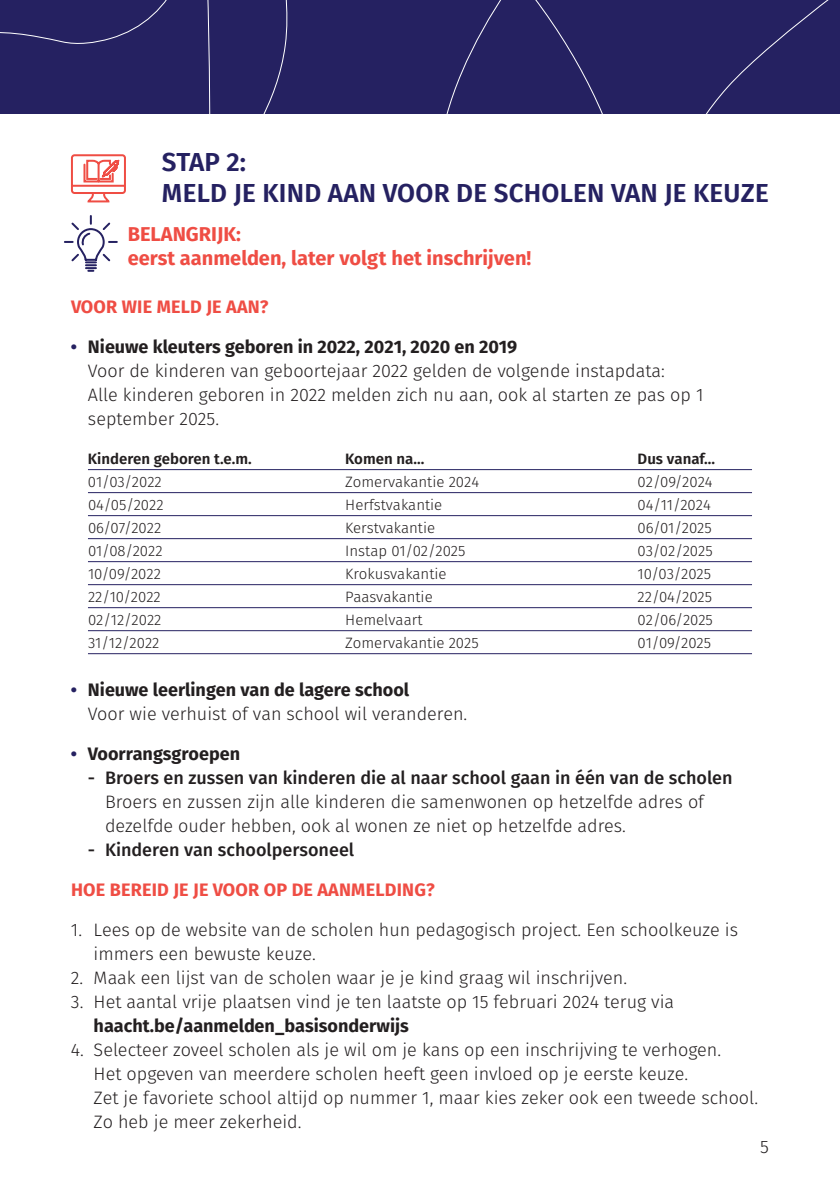
<style>
.page{position:relative;width:840px;height:1191px;background:#fff}
.page>*{position:absolute;margin:0;border:0;box-sizing:border-box;transform-origin:0 0}
.t1{font:600 26px/31.2px "Fira Sans";letter-spacing:.01em;color:#252161}
.t2{font:700 20px/24px "Fira Sans";color:#ef4d44}
.t3{font:300 18px/24px "Fira Sans";color:#231f20}
.t4{font:500 18px "Fira Sans";color:#231f20}
.t5{font:700 18px "Fira Sans";color:#231f20}
.t6{font:700 18px "Fira Sans";letter-spacing:.01em;color:#ef4d44}
.t7{font:300 15px "Fira Sans";color:#231f20}
.t8{font:600 15px "Fira Sans";color:#231f20}
.s1{font-weight:700;color:#252161}
.s2{font-weight:700}
.s3{color:#252161}
</style>
<div class="page">
<hr style="left:88px;top:469px;width:663px;height:1px;background:#252161">
<hr style="left:88px;top:492px;width:663px;height:1px;background:#252161">
<hr style="left:88px;top:515px;width:663px;height:1px;background:#252161">
<hr style="left:88px;top:538px;width:663px;height:1px;background:#252161">
<hr style="left:88px;top:561px;width:663px;height:1px;background:#252161">
<hr style="left:88px;top:584px;width:663px;height:1px;background:#252161">
<hr style="left:88px;top:607px;width:663px;height:1px;background:#252161">
<hr style="left:88px;top:630px;width:663px;height:1px;background:#252161">
<hr style="left:88px;top:653px;width:663px;height:1px;background:#252161">
<div style="left:623px;top:0;width:216px;height:113px;background:#252161"></div>
<div style="left:0;top:0;width:623px;height:113px;background:#252161"></div>
<svg style="left:70px;top:154px;width:56px;height:49px"></svg>
<svg style="left:64px;top:215px;width:54px;height:57px"></svg>
<h1 class="t1" style="left:162px;top:146px;width:608px">STAP 2:<br>MELD JE KIND AAN VOOR DE SCHOLEN VAN JE KEUZE</h1>
<p class="t2" style="left:128px;top:222px;width:405px">BELANGRIJK:<br>eerst aanmelden, later volgt het inschrijven!</p>
<p class="t6" style="left:71px;top:294px;width:199px">VOOR WIE MELD JE AAN?</p>
<p class="t3" style="left:88px;top:334px;width:616px;text-indent:-17px"><span class="s1">•</span> <span class="s2">Nieuwe kleuters geboren in 2022, 2021, 2020 en 2019<br></span>Voor de kinderen van geboortejaar 2022 gelden de volgende instapdata:<br>Alle kinderen geboren in 2022 melden zich nu aan, ook al starten ze pas op 1 september 2025.</p>
<p class="t8" style="left:88px;top:448px;width:165px">Kinderen geboren t.e.m.</p>
<p class="t8" style="left:345px;top:448px;width:80px">Komen na…</p>
<p class="t8" style="left:637px;top:448px;width:79px">Dus vanaf…</p>
<p class="t7" style="left:88px;top:471px;width:75px">01/03/2022</p>
<p class="t7" style="left:345px;top:471px;width:135px">Zomervakantie 2024</p>
<p class="t7" style="left:637px;top:471px;width:77px">02/09/2024</p>
<p class="t7" style="left:88px;top:494px;width:77px">04/05/2022</p>
<p class="t7" style="left:345px;top:494px;width:98px">Herfstvakantie</p>
<p class="t7" style="left:637px;top:494px;width:75px">04/11/2024</p>
<p class="t7" style="left:88px;top:517px;width:75px">06/07/2022</p>
<p class="t7" style="left:345px;top:517px;width:91px">Kerstvakantie</p>
<p class="t7" style="left:637px;top:517px;width:76px">06/01/2025</p>
<p class="t7" style="left:88px;top:540px;width:76px">01/08/2022</p>
<p class="t7" style="left:345px;top:540px;width:122px">Instap 01/02/2025</p>
<p class="t7" style="left:637px;top:540px;width:76px">03/02/2025</p>
<p class="t7" style="left:88px;top:563px;width:74px">10/09/2022</p>
<p class="t7" style="left:345px;top:563px;width:103px">Krokusvakantie</p>
<p class="t7" style="left:637px;top:563px;width:75px">10/03/2025</p>
<p class="t7" style="left:88px;top:586px;width:74px">22/10/2022</p>
<p class="t7" style="left:345px;top:586px;width:89px">Paasvakantie</p>
<p class="t7" style="left:637px;top:586px;width:76px">22/04/2025</p>
<p class="t7" style="left:88px;top:609px;width:75px">02/12/2022</p>
<p class="t7" style="left:345px;top:609px;width:79px">Hemelvaart</p>
<p class="t7" style="left:637px;top:609px;width:77px">02/06/2025</p>
<p class="t7" style="left:88px;top:632px;width:73px">31/12/2022</p>
<p class="t7" style="left:345px;top:632px;width:135px">Zomervakantie 2025</p>
<p class="t7" style="left:637px;top:632px;width:75px">01/09/2025</p>
<p class="t3" style="left:88px;top:677px;width:380px;text-indent:-17px"><span class="s1">•</span> <span class="s2">Nieuwe leerlingen van de lagere school<br></span>Voor wie verhuist of van school wil veranderen.</p>
<p class="t5" style="left:71px;top:741px;width:171px"><span class="s3">•</span> Voorrangsgroepen</p>
<p class="t4" style="left:88px;top:765px;width:645px">- Broers en zussen van kinderen die al naar school gaan in één van de scholen</p>
<p class="t3" style="left:105px;top:789px;width:600px">Broers en zussen zijn alle kinderen die samenwonen op hetzelfde adres of dezelfde ouder hebben, ook al wonen ze niet op hetzelfde adres.</p>
<p class="t4" style="left:88px;top:837px;width:268px">- Kinderen van schoolpersoneel</p>
<p class="t6" style="left:71px;top:877px;width:365px">HOE BEREID JE JE VOOR OP DE AANMELDING?</p>
<p class="t3" style="left:94px;top:917px;width:645px;text-indent:-23px">1. Lees op de website van de scholen hun pedagogisch project. Een schoolkeuze is immers een bewuste keuze.</p>
<p class="t3" style="left:71px;top:965px;width:557px">2. Maak een lijst van de scholen waar je je kind graag wil inschrijven.</p>
<p class="t3" style="left:71px;top:989px;width:604px">3. Het aantal vrije plaatsen vind je ten laatste op 15 februari 2024 terug via</p>
<p class="t5" style="left:94px;top:1013px;width:316px">haacht.be/aanmelden_basisonderwijs</p>
<p class="t3" style="left:94px;top:1037px;width:665px;text-indent:-23px">4. Selecteer zoveel scholen als je wil om je kans op een inschrijving te verhogen.<br>Het opgeven van meerdere scholen heeft geen invloed op je eerste keuze.<br>Zet je favoriete school altijd op nummer 1, maar kies zeker ook een tweede school.<br>Zo heb je meer zekerheid.</p>
<p class="t3" style="left:759px;top:1135px;width:10px">5</p>
</div>
